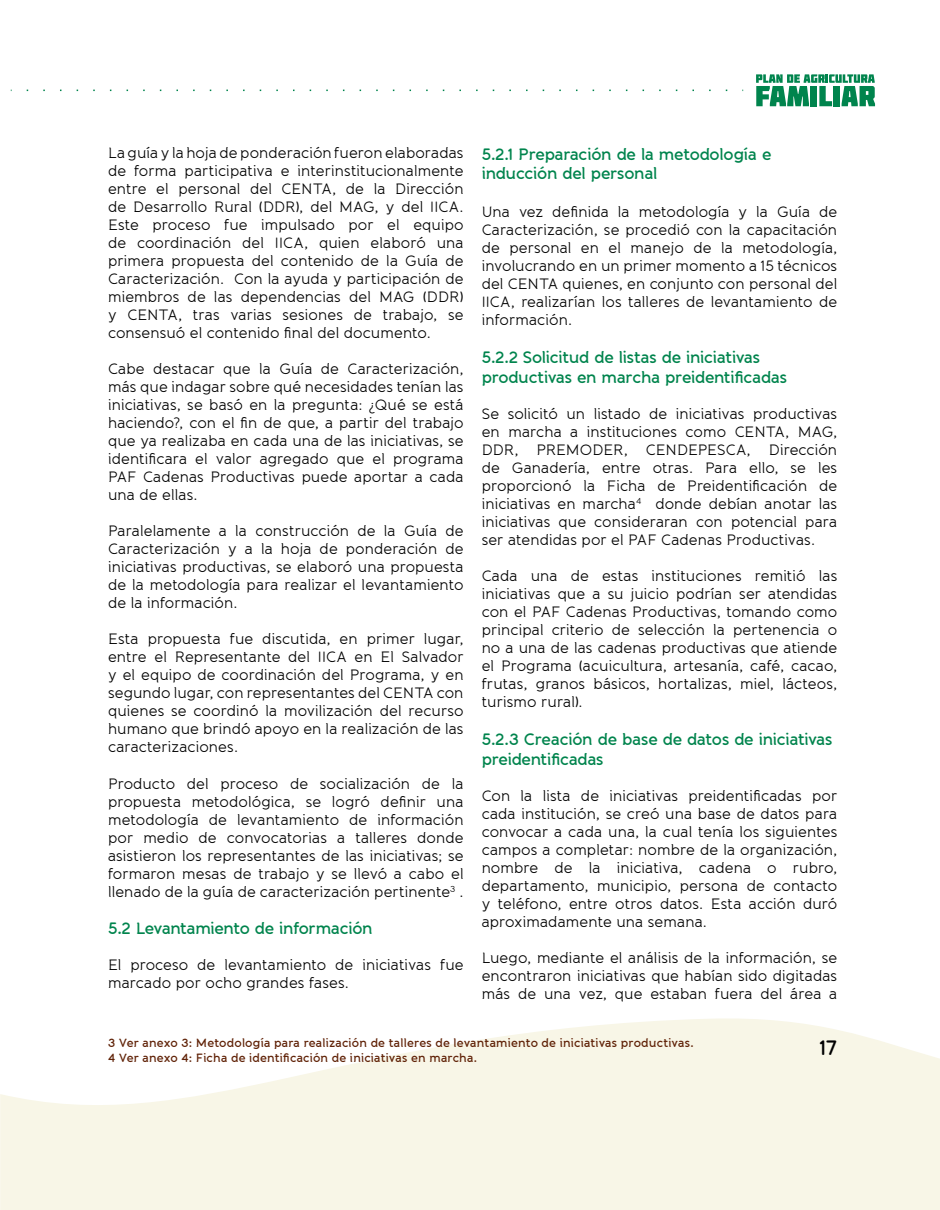
<style>
.page{position:relative;width:940px;height:1210px;background:#fff}
.page>*{position:absolute;margin:0;border:0;box-sizing:border-box;transform-origin:0 0}
.t1{font:600 21px "Banda";color:#000}
.t2{font:600 16.5px/19.8px "Banda";letter-spacing:-.02em;color:#00844d}
.t3{font:15px/18px "Banda";letter-spacing:.005em;color:#000;text-align:justify}
.t4{font:600 12px/14.4px "Banda";letter-spacing:.01em;color:#602207}
</style>
<div class="page">
<svg style="left:0;top:1018px;width:940px;height:192px;fill:#f8f6e7"></svg>
<svg style="left:27px;top:90px;width:701px;height:1px"></svg>
<svg style="left:756px;top:74px;width:119px;height:32px"></svg>
<p class="t3" style="left:108px;top:144px;width:357px">La guía y la hoja de ponderación fueron elaboradas de forma participativa e interinstitucionalmente entre el personal del CENTA, de la Dirección de Desarrollo Rural (DDR), del MAG, y del IICA.<br>Este proceso fue impulsado por el equipo de coordinación del IICA, quien elaboró una primera propuesta del contenido de la Guía de Caracterización. Con la ayuda y participación de miembros de las dependencias del MAG (DDR) y CENTA, tras varias sesiones de trabajo, se consensuó el contenido final del documento.</p>
<p class="t3" style="left:108px;top:360px;width:357px">Cabe destacar que la Guía de Caracterización, más que indagar sobre qué necesidades tenían las iniciativas, se basó en la pregunta: ¿Qué se está haciendo?, con el fin de que, a partir del trabajo que ya realizaba en cada una de las iniciativas, se identificara el valor agregado que el programa PAF Cadenas Productivas puede aportar a cada una de ellas.</p>
<p class="t3" style="left:108px;top:522px;width:357px">Paralelamente a la construcción de la Guía de Caracterización y a la hoja de ponderación de iniciativas productivas, se elaboró una propuesta de la metodología para realizar el levantamiento de la información.</p>
<p class="t3" style="left:108px;top:630px;width:357px">Esta propuesta fue discutida, en primer lugar, entre el Representante del IICA en El Salvador y el equipo de coordinación del Programa, y en segundo lugar, con representantes del CENTA con quienes se coordinó la movilización del recurso humano que brindó apoyo en la realización de las caracterizaciones.</p>
<p class="t3" style="left:108px;top:774px;width:357px">Producto del proceso de socialización de la propuesta metodológica, se logró definir una metodología de levantamiento de información por medio de convocatorias a talleres donde asistieron los representantes de las iniciativas; se formaron mesas de trabajo y se llevó a cabo el llenado de la guía de caracterización pertinente<sup>3</sup> .</p>
<p class="t2" style="left:108px;top:919px;width:266px">5.2 Levantamiento de información</p>
<p class="t3" style="left:108px;top:956px;width:357px">El proceso de levantamiento de iniciativas fue marcado por ocho grandes fases.</p>
<p class="t2" style="left:482px;top:144px;width:291px">5.2.1 Preparación de la metodología e inducción del personal</p>
<p class="t3" style="left:482px;top:203px;width:357px">Una vez definida la metodología y la Guía de Caracterización, se procedió con la capacitación de personal en el manejo de la metodología, involucrando en un primer momento a 15 técnicos del CENTA quienes, en conjunto con personal del IICA, realizarían los talleres de levantamiento de información.</p>
<p class="t2" style="left:482px;top:347px;width:307px">5.2.2 Solicitud de listas de iniciativas productivas en marcha preidentificadas</p>
<p class="t3" style="left:482px;top:405px;width:357px">Se solicitó un listado de iniciativas productivas en marcha a instituciones como CENTA, MAG, DDR, PREMODER, CENDEPESCA, Dirección de Ganadería, entre otras. Para ello, se les proporcionó la Ficha de Preidentificación de iniciativas en marcha<sup>4</sup> donde debían anotar las iniciativas que consideraran con potencial para ser atendidas por el PAF Cadenas Productivas.</p>
<p class="t3" style="left:482px;top:567px;width:357px">Cada una de estas instituciones remitió las iniciativas que a su juicio podrían ser atendidas con el PAF Cadenas Productivas, tomando como principal criterio de selección la pertenencia o no a una de las cadenas productivas que atiende el Programa (acuicultura, artesanía, café, cacao, frutas, granos básicos, hortalizas, miel, lácteos, turismo rural).</p>
<p class="t2" style="left:482px;top:729px;width:352px">5.2.3 Creación de base de datos de iniciativas preidentificadas</p>
<p class="t3" style="left:482px;top:786px;width:357px">Con la lista de iniciativas preidentificadas por cada institución, se creó una base de datos para convocar a cada una, la cual tenía los siguientes campos a completar: nombre de la organización, nombre de la iniciativa, cadena o rubro, departamento, municipio, persona de contacto y teléfono, entre otros datos. Esta acción duró aproximadamente una semana.</p>
<p class="t3" style="left:482px;top:948px;width:357px">Luego, mediante el análisis de la información, se encontraron iniciativas que habían sido digitadas más de una vez, que estaban fuera del área a</p>
<p class="t4" style="left:108px;top:1036px;width:587px">3 Ver anexo 3: Metodología para realización de talleres de levantamiento de iniciativas productivas.<br>4 Ver anexo 4: Ficha de identificación de iniciativas en marcha.</p>
<h1 class="t1" style="left:819px;top:1034px;width:19px">17</h1>
</div>
